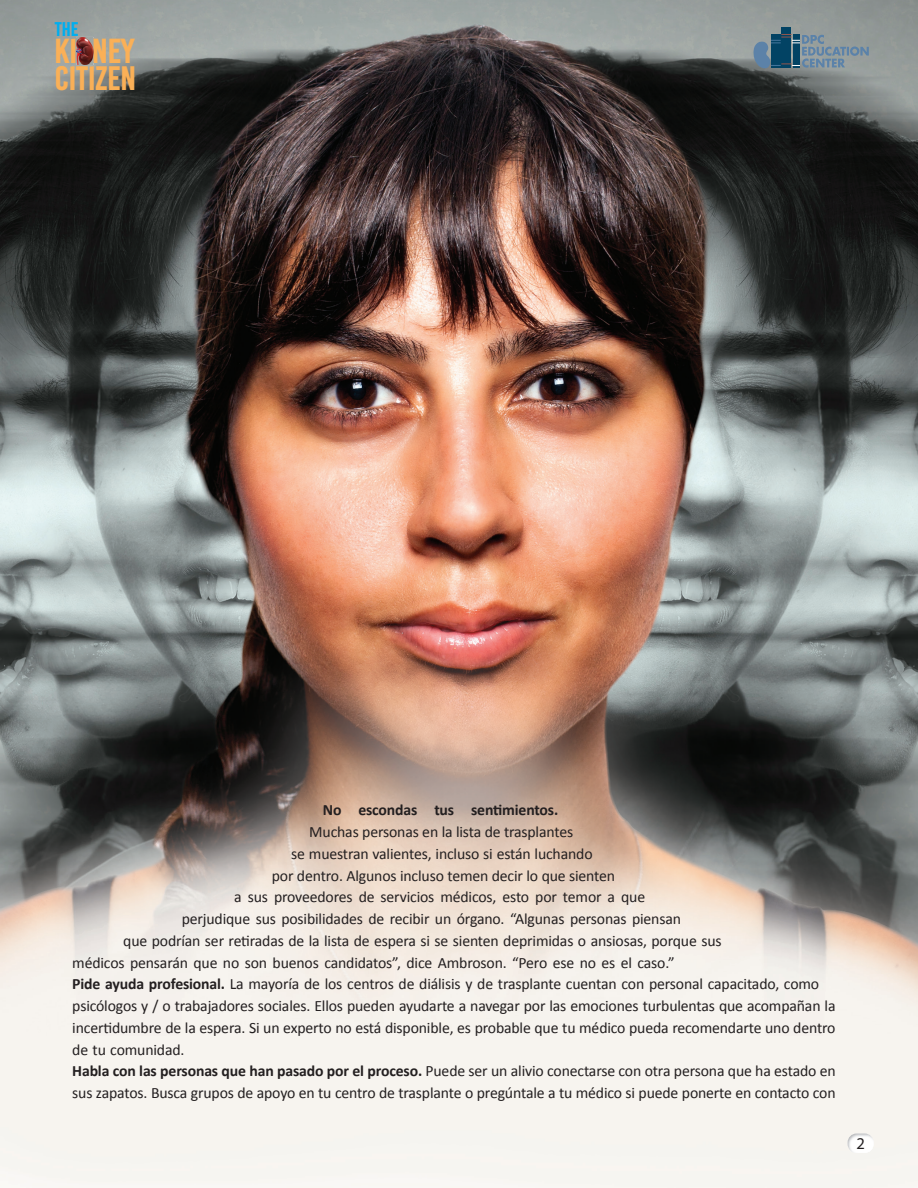
<style>
.page{position:relative;width:918px;height:1188px;background:#fff}
.page>*{position:absolute;margin:0;border:0;box-sizing:border-box;transform-origin:0 0}
.t1{font:700 34.8px "Base One";color:#fab057}
.t2{font:700 33.9px "Base One";color:#fab057}
.t3{font:700 19.8px "Base One";color:#00aeef}
.t4{font:16.5px "Myriad Pro";color:#231f20}
.t5{font:15.75px "Calibri";letter-spacing:-.01em;color:#231f20}
.t6{font:700 15.75px "Calibri";letter-spacing:-.01em;color:#231f20}
.s1{font-weight:700}
</style>
<div class="page">
<img style="left:0;top:0;width:918px;height:1188px">
<img style="left:848px;top:1134px;width:26px;height:19px">
<div style="left:782px;top:27px;width:9px;height:41px;background:#024364"></div>
<svg style="left:754px;top:34px;width:115px;height:34px;background:#678292"></svg>
<img style="left:76px;top:37px;width:17px;height:28px">
<img style="left:76px;top:38px;width:17px;height:25px">
<p class="t3" style="left:55px;top:18px;width:25px">THE</p>
<h1 class="t1" style="left:55px;top:32px;width:81px">KI NEY</h1>
<h2 class="t2" style="left:55px;top:60px;width:83px">CITIZEN</h2>
<p class="t6" style="left:323px;top:799px;width:237px">No escondas tus sentimientos.</p>
<p class="t5" style="left:309px;top:822px;width:265px">Muchas personas en la lista de trasplantes</p>
<p class="t5" style="left:291px;top:844px;width:303px">se muestran valientes, incluso si están luchando</p>
<p class="t5" style="left:272px;top:866px;width:345px">por dentro. Algunos incluso temen decir lo que sienten</p>
<p class="t5" style="left:234px;top:887px;width:412px">a sus proveedores de servicios médicos, esto por temor a que</p>
<p class="t5" style="left:182px;top:909px;width:501px">perjudique sus posibilidades de recibir un órgano. “Algunas personas piensan</p>
<p class="t5" style="left:123px;top:931px;width:600px">que podrían ser retiradas de la lista de espera si se sienten deprimidas o ansiosas, porque sus</p>
<p class="t5" style="left:72px;top:953px;width:604px">médicos pensarán que no son buenos candidatos”, dice Ambroson. “Pero ese no es el caso.”</p>
<p class="t5" style="left:72px;top:974px;width:748px"><span class="s1">Pide ayuda profesional.</span> La mayoría de los centros de diálisis y de trasplante cuentan con personal capacitado, como</p>
<p class="t5" style="left:72px;top:996px;width:765px">psicólogos y / o trabajadores sociales. Ellos pueden ayudarte a navegar por las emociones turbulentas que acompañan la</p>
<p class="t5" style="left:72px;top:1018px;width:765px">incertidumbre de la espera. Si un experto no está disponible, es probable que tu médico pueda recomendarte uno dentro</p>
<p class="t5" style="left:72px;top:1040px;width:114px">de tu comunidad.</p>
<p class="t5" style="left:72px;top:1061px;width:765px"><span class="s1">Habla con las personas que han pasado por el proceso.</span> Puede ser un alivio conectarse con otra persona que ha estado en</p>
<p class="t5" style="left:72px;top:1083px;width:765px">sus zapatos. Busca grupos de apoyo en tu centro de trasplante o pregúntale a tu médico si puede ponerte en contacto con</p>
<p class="t4" style="left:856px;top:1133px;width:10px">2</p>
</div>
